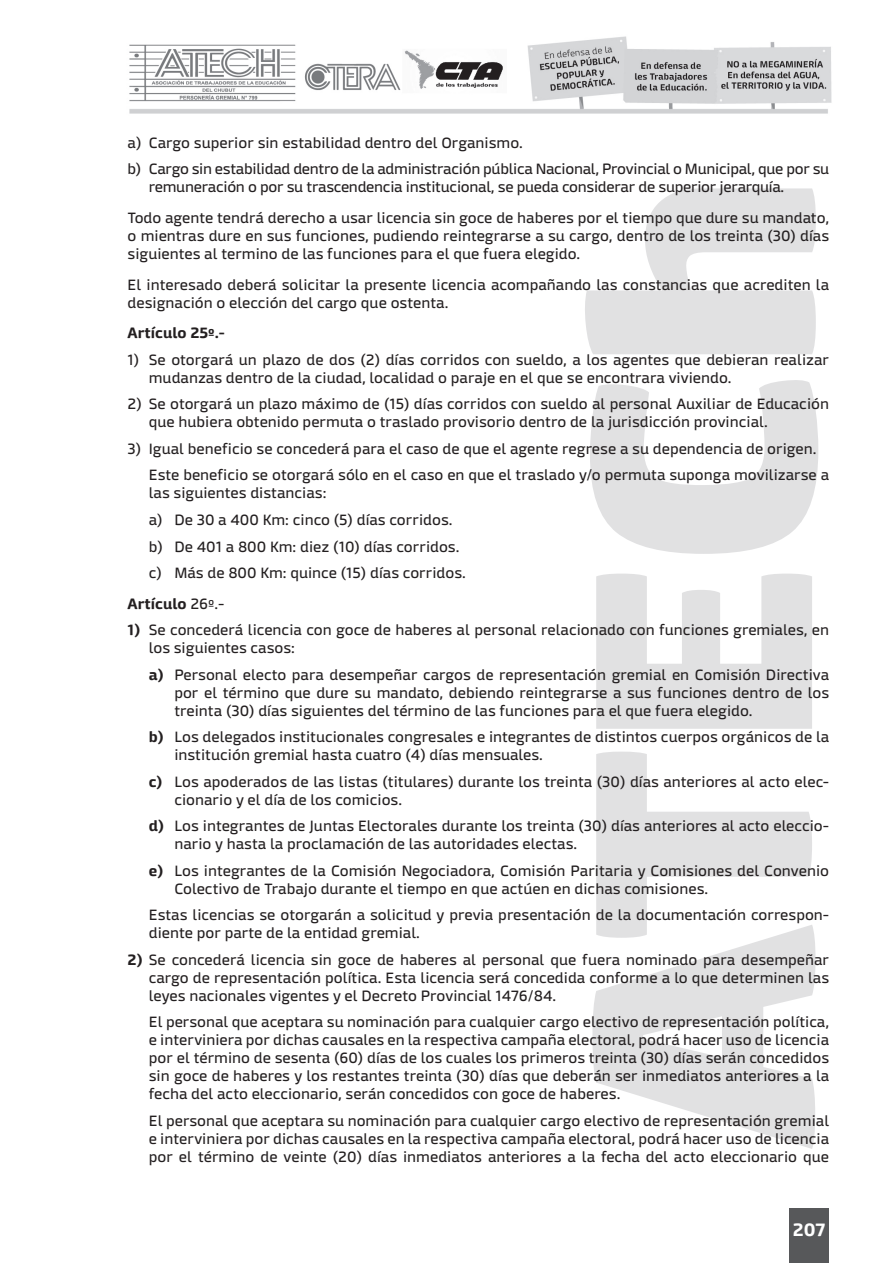
<style>
.page{position:relative;width:893px;height:1263px;background:#fff}
.page>*{position:absolute;margin:0;border:0;box-sizing:border-box;transform-origin:0 0}
.t1{font:700 18px "Mangerica";color:#fff}
.FRANCES_1{font:15px/18px "Mangerica";color:#231f20}
.FRANCES_2{font:15px/18px "Mangerica";color:#231f20}
.testo{font:15px/18px "Mangerica";color:#231f20;text-align:justify}
.FRANCES_1-2{font:15px/18px "Mangerica";letter-spacing:-.02em;color:#231f20}
.testo-2{font:700 15px "Mangerica";color:#231f20}
.s1{font-weight:400}
.s2{font-weight:700}
</style>
<div class="page">
<img style="left:129px;top:36px;width:703px;height:933px">
<div style="left:789px;top:1208px;width:39px;height:55px;background:#57585a"></div>
<svg style="left:592px;top:925px;width:223px;height:224px;fill:#e1e1e2"></svg>
<svg style="left:596px;top:752px;width:216px;height:186px"></svg>
<svg style="left:596px;top:574px;width:216px;height:155px"></svg>
<svg style="left:590px;top:379px;width:228px;height:175px"></svg>
<svg style="left:584px;top:188px;width:232px;height:166px"></svg>
<p class="FRANCES_1" style="left:128px;top:134px;width:395px">a) Cargo superior sin estabilidad dentro del Organismo.</p>
<p class="FRANCES_1-2" style="left:149px;top:160px;width:682px;text-indent:-21px">b) Cargo sin estabilidad dentro de la administración pública Nacional, Provincial o Municipal, que por su remuneración o por su trascendencia institucional, se pueda considerar de superior jerarquía.</p>
<p class="testo" style="left:128px;top:209px;width:703px">Todo agente tendrá derecho a usar licencia sin goce de haberes por el tiempo que dure su mandato, o mientras dure en sus funciones, pudiendo reintegrarse a su cargo, dentro de los treinta (30) días siguientes al termino de las funciones para el que fuera elegido.</p>
<p class="testo" style="left:128px;top:276px;width:703px">El interesado deberá solicitar la presente licencia acompañando las constancias que acrediten la designación o elección del cargo que ostenta.</p>
<p class="testo-2" style="left:128px;top:324px;width:99px">Artículo 25º.-</p>
<p class="FRANCES_1" style="left:149px;top:351px;width:682px;text-indent:-21px">1) Se otorgará un plazo de dos (2) días corridos con sueldo, a los agentes que debieran realizar mudanzas dentro de la ciudad, localidad o paraje en el que se encontrara viviendo.</p>
<p class="FRANCES_1" style="left:149px;top:395px;width:682px;text-indent:-21px">2) Se otorgará un plazo máximo de (15) días corridos con sueldo al personal Auxiliar de Educación que hubiera obtenido permuta o traslado provisorio dentro de la jurisdicción provincial.</p>
<p class="FRANCES_1" style="left:128px;top:440px;width:689px">3) Igual beneficio se concederá para el caso de que el agente regrese a su dependencia de origen.</p>
<p class="FRANCES_1" style="left:149px;top:466px;width:682px">Este beneficio se otorgará sólo en el caso en que el traslado y/o permuta suponga movilizarse a las siguientes distancias:</p>
<p class="FRANCES_2" style="left:149px;top:511px;width:303px">a) De 30 a 400 Km: cinco (5) días corridos.</p>
<p class="FRANCES_2" style="left:149px;top:537px;width:310px">b) De 401 a 800 Km: diez (10) días corridos.</p>
<p class="FRANCES_2" style="left:149px;top:564px;width:317px">c) Más de 800 Km: quince (15) días corridos.</p>
<p class="testo-2" style="left:128px;top:594px;width:98px">Artículo <span class="s1">26º.-</span></p>
<p class="FRANCES_1" style="left:149px;top:621px;width:682px;text-indent:-21px"><span class="s2">1)</span> Se concederá licencia con goce de haberes al personal relacionado con funciones gremiales, en los siguientes casos:</p>
<p class="FRANCES_2" style="left:174px;top:666px;width:656px;text-align:justify;text-indent:-26px"><span class="s2">a)</span> Personal electo para desempeñar cargos de representación gremial en Comisión Directiva por el término que dure su mandato, debiendo reintegrarse a sus funciones dentro de los treinta (30) días siguientes del término de las funciones para el que fuera elegido.</p>
<p class="FRANCES_2" style="left:174px;top:728px;width:656px;text-indent:-26px"><span class="s2">b)</span> Los delegados institucionales congresales e integrantes de distintos cuerpos orgánicos de la institución gremial hasta cuatro (4) días mensuales.</p>
<p class="FRANCES_2" style="left:174px;top:773px;width:656px;text-indent:-26px"><span class="s2">c)</span> Los apoderados de las listas (titulares) durante los treinta (30) días anteriores al acto elec&shy;cionario y el día de los comicios.</p>
<p class="FRANCES_2" style="left:174px;top:817px;width:656px;text-indent:-26px"><span class="s2">d)</span> Los integrantes de Juntas Electorales durante los treinta (30) días anteriores al acto eleccio&shy;nario y hasta la proclamación de las autoridades electas.</p>
<p class="FRANCES_2" style="left:174px;top:862px;width:656px;text-indent:-26px"><span class="s2">e)</span> Los integrantes de la Comisión Negociadora, Comisión Paritaria y Comisiones del Convenio<br>Colectivo de Trabajo durante el tiempo en que actúen en dichas comisiones.</p>
<p class="FRANCES_1" style="left:149px;top:906px;width:682px">Estas licencias se otorgarán a solicitud y previa presentación de la documentación correspon&shy;diente por parte de la entidad gremial.</p>
<p class="FRANCES_1" style="left:149px;top:951px;width:682px;text-align:justify;text-indent:-21px"><span class="s2">2)</span> Se concederá licencia sin goce de haberes al personal que fuera nominado para desempeñar cargo de representación política. Esta licencia será concedida conforme a lo que determinen las leyes nacionales vigentes y el Decreto Provincial 1476/84.</p>
<p class="FRANCES_1" style="left:149px;top:1013px;width:682px;text-align:justify">El personal que aceptara su nominación para cualquier cargo electivo de representación política, e interviniera por dichas causales en la respectiva campaña electoral, podrá hacer uso de licencia por el término de sesenta (60) días de los cuales los primeros treinta (30) días serán concedidos sin goce de haberes y los restantes treinta (30) días que deberán ser inmediatos anteriores a la fecha del acto eleccionario, serán concedidos con goce de haberes.</p>
<p class="FRANCES_1" style="left:149px;top:1112px;width:682px;text-align:justify">El personal que aceptara su nominación para cualquier cargo electivo de representación gremial e interviniera por dichas causales en la respectiva campaña electoral, podrá hacer uso de licencia por el término de veinte (20) días inmediatos anteriores a la fecha del acto eleccionario que</p>
<p class="t1" style="left:793px;top:1219px;width:34px">207</p>
</div>
